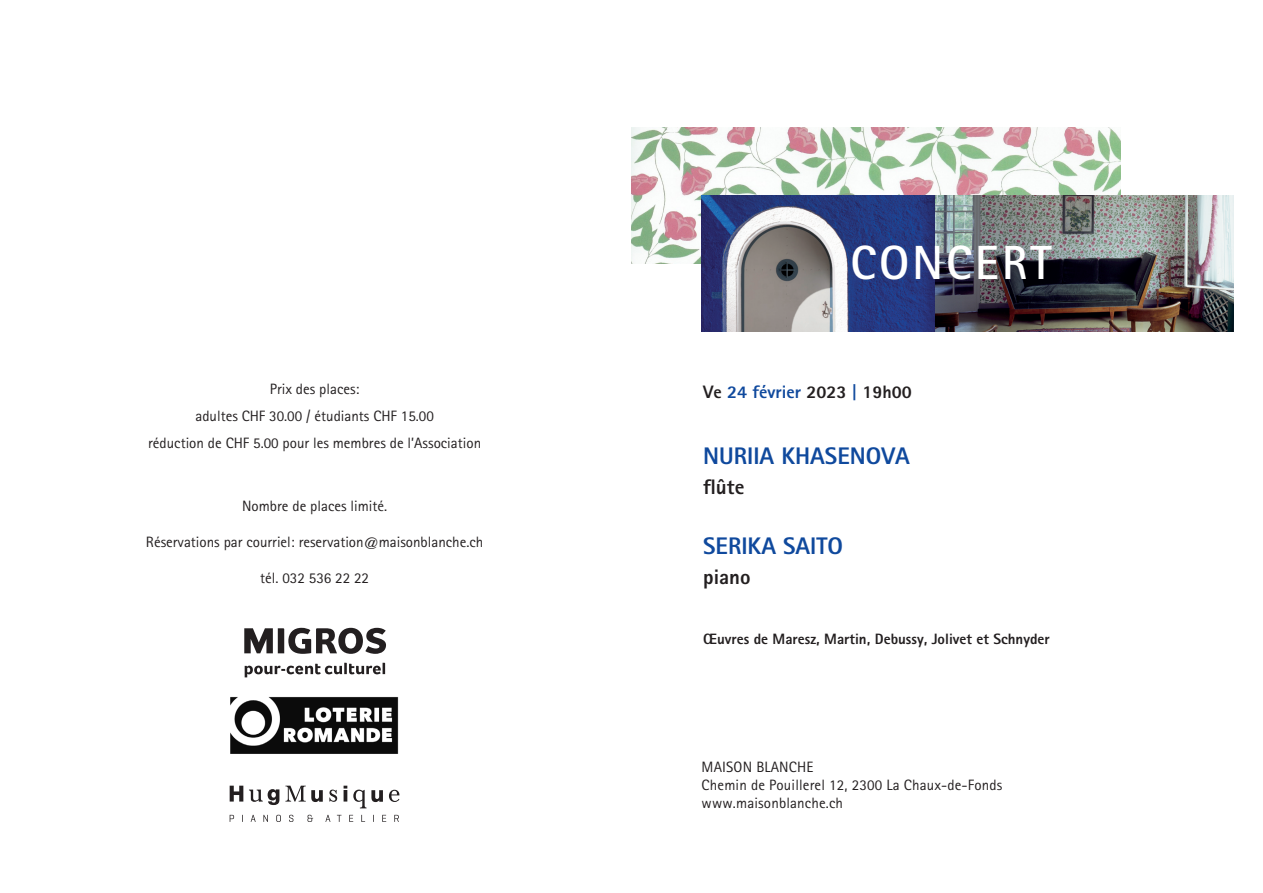
<style>
.page{position:relative;width:1263px;height:893px;background:#fff}
.page>*{position:absolute;margin:0;border:0;box-sizing:border-box;transform-origin:0 0}
.t1{font:700 48px "Rotis Sans Serif";letter-spacing:.06em;color:#fff}
.t2{font:800 24px "Rotis Sans Serif";color:#0f499d}
.t3{font:800 21px "Rotis Sans Serif";color:#231f20}
.t4{font:800 18px "Rotis Sans Serif";color:#231f20}
.t5{font:15px "Rotis Sans Serif";color:#231f20}
.t6{font:800 15px "Rotis Sans Serif";color:#231f20}
.s1{color:#0f499d}
</style>
<div class="page">
<img style="left:631px;top:128px;width:489px;height:136px">
<svg style="left:230px;top:786px;width:13px;height:15px"></svg>
<svg style="left:249px;top:789px;width:30px;height:16px"></svg>
<svg style="left:285px;top:786px;width:38px;height:16px"></svg>
<svg style="left:329px;top:790px;width:8px;height:12px"></svg>
<svg style="left:344px;top:786px;width:3px;height:15px"></svg>
<svg style="left:353px;top:790px;width:30px;height:18px"></svg>
<svg style="left:389px;top:790px;width:10px;height:12px"></svg>
<svg style="left:230px;top:815px;width:4px;height:7px"></svg>
<svg style="left:251px;top:815px;width:5px;height:7px"></svg>
<svg style="left:263px;top:815px;width:5px;height:7px"></svg>
<svg style="left:276px;top:815px;width:5px;height:7px"></svg>
<svg style="left:289px;top:815px;width:4px;height:7px"></svg>
<svg style="left:307px;top:815px;width:6px;height:7px"></svg>
<svg style="left:325px;top:815px;width:5px;height:7px"></svg>
<svg style="left:337px;top:815px;width:4px;height:7px"></svg>
<svg style="left:349px;top:815px;width:4px;height:7px"></svg>
<svg style="left:361px;top:815px;width:4px;height:7px"></svg>
<svg style="left:382px;top:815px;width:4px;height:7px"></svg>
<svg style="left:394px;top:815px;width:5px;height:7px"></svg>
<img style="left:702px;top:196px;width:531px;height:136px">
<svg style="left:245px;top:663px;width:140px;height:14px"></svg>
<svg style="left:244px;top:628px;width:142px;height:26px"></svg>
<img style="left:230px;top:696px;width:169px;height:58px">
<p class="t5" style="left:270px;top:380px;width:91px">Prix des places:</p>
<p class="t5" style="left:195px;top:407px;width:240px">adultes CHF 30.00 / étudiants CHF 15.00</p>
<p class="t5" style="left:148px;top:434px;width:334px">réduction de CHF 5.00 pour les membres de l’Association</p>
<p class="t5" style="left:242px;top:497px;width:146px">Nombre de places limité.</p>
<p class="t5" style="left:146px;top:533px;width:339px">Réservations par courriel: reservation@maisonblanche.ch</p>
<p class="t5" style="left:260px;top:569px;width:110px">tél. 032 536 22 22</p>
<p class="t1" style="left:850px;top:233px;width:203px">CONCERT</p>
<p class="t4" style="left:703px;top:381px;width:210px">Ve <span class="s1">24 février</span> 2023 <span class="s1">|</span> 19h00</p>
<p class="t2" style="left:703px;top:441px;width:208px">NURIIA KHASENOVA</p>
<p class="t3" style="left:703px;top:474px;width:43px">flûte</p>
<p class="t2" style="left:703px;top:531px;width:142px">SERIKA SAITO</p>
<p class="t3" style="left:703px;top:564px;width:49px">piano</p>
<p class="t6" style="left:703px;top:630px;width:348px">Œuvres de Maresz, Martin, Debussy, Jolivet et Schnyder</p>
<p class="t5" style="left:702px;top:758px;width:113px">MAISON BLANCHE</p>
<p class="t5" style="left:702px;top:776px;width:302px">Chemin de Pouillerel 12, 2300 La Chaux-de-Fonds</p>
<p class="t5" style="left:702px;top:794px;width:143px">www.maisonblanche.ch</p>
</div>
